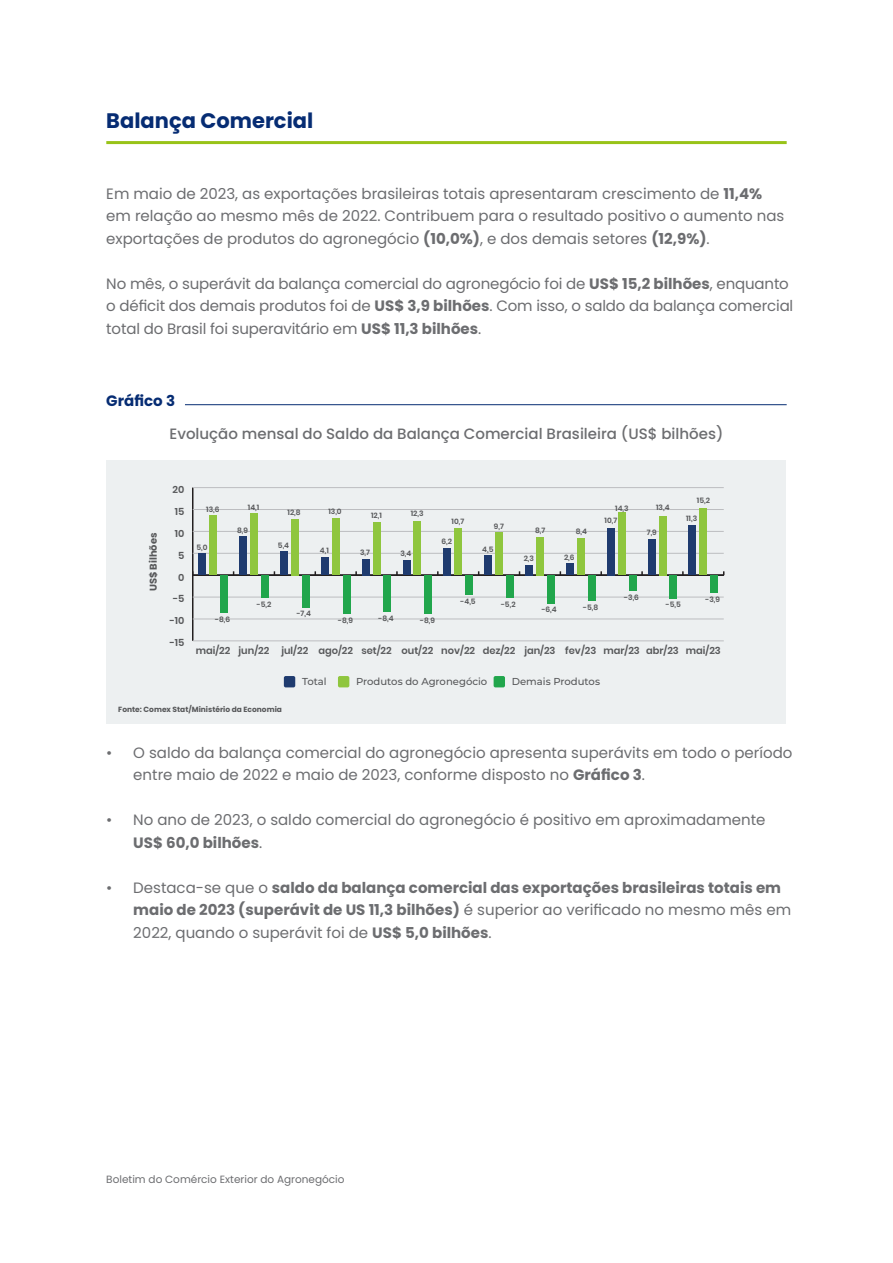
<style>
.page{position:relative;width:893px;height:1263px;background:#fff}
.page>*{position:absolute;margin:0;border:0;box-sizing:border-box;transform-origin:0 0}
.Sub_Tituli{font:700 21px "Poppins";color:#062c73}
.texto{font:15px/22.5px "Poppins";color:#6c6d70}
.t1{font:700 15px/22.5px "Poppins";color:#6c6d70}
.texto-2{font:500 15px "Poppins";color:#6c6d70}
.texto-3{font:700 15px "Poppins";color:#062c73}
.t2{font:10.5px "Poppins";color:#6c6d70}
.t3{font:500 10.05px "Montserrat";color:#57585a}
.t4{font:600 9.9px "Poppins";color:#57585a}
.t5{font:700 9.9px "Poppins";color:#57585a}
.t6{font:600 7.5px "Poppins";color:#57585a}
.t7{font:700 7.5px "Poppins";color:#57585a}
.s1{font-weight:700}
.s2{font-weight:400}
</style>
<div class="page">
<hr style="left:106px;top:141px;width:681px;height:3px;background:#98c318">
<hr style="left:185px;top:404px;width:602px;height:1px;background:#062c73">
<div style="left:106px;top:461px;width:680px;height:263px;background:#edf0f1"></div>
<div style="left:284px;top:676px;width:11px;height:11px;background:#1f3b6f;border-radius:2px"></div>
<div style="left:338px;top:676px;width:11px;height:11px;background:#8fc63e;border-radius:2px"></div>
<div style="left:494px;top:676px;width:11px;height:11px;background:#21a64c;border-radius:2px"></div>
<hr style="left:192px;top:488px;width:1px;height:153px;background:#231f20">
<hr style="left:193px;top:640px;width:531px;height:1px;background:#bcbdc0">
<hr style="left:193px;top:619px;width:531px;height:1px;background:#bcbdc0">
<hr style="left:193px;top:597px;width:531px;height:1px;background:#bcbdc0">
<hr style="left:193px;top:574px;width:531px;height:2px;background:#231f20">
<hr style="left:193px;top:553px;width:531px;height:1px;background:#bcbdc0">
<hr style="left:193px;top:531px;width:531px;height:1px;background:#bcbdc0">
<hr style="left:193px;top:509px;width:531px;height:1px;background:#bcbdc0">
<hr style="left:193px;top:487px;width:531px;height:1px;background:#bcbdc0">
<div style="left:220px;top:575px;width:8px;height:38px;background:#21a64c"></div>
<div style="left:261px;top:575px;width:8px;height:23px;background:#21a64c"></div>
<div style="left:302px;top:575px;width:8px;height:33px;background:#21a64c"></div>
<div style="left:343px;top:575px;width:7px;height:39px;background:#21a64c"></div>
<div style="left:384px;top:575px;width:7px;height:37px;background:#21a64c"></div>
<div style="left:424px;top:575px;width:8px;height:39px;background:#21a64c"></div>
<div style="left:465px;top:575px;width:8px;height:20px;background:#21a64c"></div>
<div style="left:506px;top:575px;width:8px;height:23px;background:#21a64c"></div>
<div style="left:547px;top:575px;width:8px;height:28px;background:#21a64c"></div>
<div style="left:588px;top:575px;width:7px;height:26px;background:#21a64c"></div>
<div style="left:629px;top:575px;width:7px;height:15px;background:#21a64c"></div>
<div style="left:670px;top:575px;width:7px;height:23px;background:#21a64c"></div>
<div style="left:710px;top:575px;width:8px;height:17px;background:#21a64c"></div>
<div style="left:209px;top:516px;width:8px;height:59px;background:#8fc63e"></div>
<div style="left:250px;top:513px;width:8px;height:62px;background:#8fc63e"></div>
<div style="left:291px;top:519px;width:8px;height:56px;background:#8fc63e"></div>
<div style="left:332px;top:518px;width:7px;height:57px;background:#8fc63e"></div>
<div style="left:373px;top:522px;width:7px;height:53px;background:#8fc63e"></div>
<div style="left:414px;top:521px;width:7px;height:54px;background:#8fc63e"></div>
<div style="left:454px;top:528px;width:8px;height:47px;background:#8fc63e"></div>
<div style="left:495px;top:533px;width:8px;height:42px;background:#8fc63e"></div>
<div style="left:536px;top:537px;width:8px;height:38px;background:#8fc63e"></div>
<div style="left:577px;top:538px;width:8px;height:37px;background:#8fc63e"></div>
<div style="left:618px;top:513px;width:7px;height:62px;background:#8fc63e"></div>
<div style="left:659px;top:516px;width:7px;height:59px;background:#8fc63e"></div>
<div style="left:699px;top:509px;width:8px;height:66px;background:#8fc63e"></div>
<div style="left:198px;top:553px;width:8px;height:22px;background:#1f3b6f"></div>
<div style="left:239px;top:536px;width:8px;height:39px;background:#1f3b6f"></div>
<div style="left:280px;top:551px;width:8px;height:24px;background:#1f3b6f"></div>
<div style="left:321px;top:557px;width:8px;height:18px;background:#1f3b6f"></div>
<div style="left:362px;top:559px;width:7px;height:16px;background:#1f3b6f"></div>
<div style="left:403px;top:560px;width:7px;height:15px;background:#1f3b6f"></div>
<div style="left:444px;top:548px;width:7px;height:27px;background:#1f3b6f"></div>
<div style="left:484px;top:555px;width:8px;height:20px;background:#1f3b6f"></div>
<div style="left:525px;top:565px;width:8px;height:10px;background:#1f3b6f"></div>
<div style="left:566px;top:564px;width:8px;height:11px;background:#1f3b6f"></div>
<div style="left:607px;top:528px;width:8px;height:47px;background:#1f3b6f"></div>
<div style="left:648px;top:539px;width:7px;height:36px;background:#1f3b6f"></div>
<div style="left:689px;top:526px;width:7px;height:49px;background:#1f3b6f"></div>
<p class="Sub_Tituli" style="left:106px;top:109px;width:209px">Balança Comercial</p>
<p class="texto" style="left:106px;top:182px;width:679px">Em maio de 2023, as exportações brasileiras totais apresentaram crescimento de <span class="s1">11,4% </span>em relação ao mesmo mês de 2022. Contribuem para o resultado positivo o aumento nas exportações de produtos do agronegócio <span class="s1">(10,0%)</span>, e dos demais setores <span class="s1">(12,9%)</span>.</p>
<p class="texto" style="left:106px;top:272px;width:688px">No mês, o superávit da balança comercial do agronegócio foi de <span class="s1">US$ 15,2 bilhões</span>, enquanto o déficit dos demais produtos foi de <span class="s1">US$ 3,9 bilhões</span>. Com isso, o saldo da balança comercial total do Brasil foi superavitário em <span class="s1">US$ 11,3 bilhões</span>.</p>
<p class="texto-3" style="left:106px;top:392px;width:70px">Gráfico 3</p>
<p class="texto-2" style="left:170px;top:425px;width:555px">Evolução mensal do Saldo da Balança Comercial Brasileira (US$ bilhões)</p>
<p class="t5" style="left:148px;top:591px;width:60px;rotate:-90deg">US$ Bilhões</p>
<p class="t4" style="left:173px;top:484px;width:13px">20</p>
<p class="t4" style="left:175px;top:506px;width:11px">15</p>
<p class="t4" style="left:175px;top:528px;width:11px">10</p>
<p class="t4" style="left:178px;top:549px;width:8px">5</p>
<p class="t4" style="left:178px;top:571px;width:8px">0</p>
<p class="t4" style="left:173px;top:593px;width:13px">-5</p>
<p class="t4" style="left:170px;top:615px;width:16px">-10</p>
<p class="t4" style="left:170px;top:637px;width:16px">-15</p>
<p class="t6" style="left:206px;top:505px;width:15px">13,6</p>
<p class="t6" style="left:248px;top:503px;width:13px">14,1</p>
<p class="t6" style="left:237px;top:526px;width:12px">8,9</p>
<p class="t6" style="left:288px;top:508px;width:15px">12,8</p>
<p class="t6" style="left:328px;top:507px;width:15px">13,0</p>
<p class="t6" style="left:371px;top:511px;width:12px">12,1</p>
<p class="t6" style="left:411px;top:509px;width:14px">12,3</p>
<p class="t6" style="left:451px;top:517px;width:14px">10,7</p>
<p class="t6" style="left:494px;top:522px;width:11px">9,7</p>
<p class="t6" style="left:535px;top:526px;width:12px">8,7</p>
<p class="t6" style="left:576px;top:526px;width:13px">8,4</p>
<p class="t6" style="left:615px;top:504px;width:15px">14,3</p>
<p class="t6" style="left:605px;top:516px;width:14px">10,7</p>
<p class="t6" style="left:656px;top:503px;width:15px">13,4</p>
<p class="t6" style="left:647px;top:527px;width:11px">7,9</p>
<p class="t6" style="left:697px;top:496px;width:15px">15,2</p>
<p class="t6" style="left:686px;top:514px;width:13px">11,3</p>
<p class="t6" style="left:196px;top:543px;width:13px">5,0</p>
<p class="t6" style="left:278px;top:541px;width:13px">5,4</p>
<p class="t6" style="left:320px;top:546px;width:10px">4,1</p>
<p class="t6" style="left:360px;top:548px;width:11px">3,7</p>
<p class="t6" style="left:400px;top:549px;width:12px">3,4</p>
<p class="t6" style="left:442px;top:537px;width:12px">6,2</p>
<p class="t6" style="left:482px;top:545px;width:13px">4,5</p>
<p class="t6" style="left:524px;top:554px;width:12px">2,3</p>
<p class="t6" style="left:564px;top:553px;width:12px">2,6</p>
<p class="t6" style="left:215px;top:614px;width:16px">-8,6</p>
<p class="t6" style="left:257px;top:600px;width:16px">-5,2</p>
<p class="t6" style="left:297px;top:609px;width:16px">-7,4</p>
<p class="t6" style="left:338px;top:616px;width:16px">-8,9</p>
<p class="t6" style="left:379px;top:614px;width:17px">-8,4</p>
<p class="t6" style="left:420px;top:616px;width:16px">-8,9</p>
<p class="t6" style="left:460px;top:597px;width:17px">-4,5</p>
<p class="t6" style="left:501px;top:600px;width:16px">-5,2</p>
<p class="t6" style="left:542px;top:605px;width:17px">-6,4</p>
<p class="t6" style="left:583px;top:603px;width:17px">-5,8</p>
<p class="t6" style="left:624px;top:593px;width:16px">-3,6</p>
<p class="t6" style="left:666px;top:600px;width:17px">-5,5</p>
<p class="t6" style="left:706px;top:595px;width:16px">-3,9</p>
<p class="t4" style="left:196px;top:645px;width:526px">mai/22 jun/22 jul/22 ago/22 set/22 out/22 nov/22 dez/22 jan/23 fev/23 mar/23 abr/23 mai/23</p>
<p class="t3" style="left:302px;top:675px;width:26px">Total</p>
<p class="t3" style="left:356px;top:675px;width:133px">Produtos do Agronegócio</p>
<p class="t3" style="left:512px;top:675px;width:90px">Demais Produtos</p>
<p class="t7" style="left:118px;top:705px;width:165px">Fonte: Comex Stat/Ministério da Economia</p>
<p class="texto" style="left:133px;top:741px;width:661px;text-indent:-27px">• O saldo da balança comercial do agronegócio apresenta superávits em todo o período entre maio de 2022 e maio de 2023, conforme disposto no <span class="s1">Gráfico 3</span>.</p>
<p class="texto" style="left:133px;top:809px;width:634px;text-indent:-27px">• No ano de 2023, o saldo comercial do agronegócio é positivo em aproximadamente<br><span class="s1">US$ 60,0 bilhões</span>.</p>
<p class="t1" style="left:133px;top:876px;width:659px;text-indent:-27px"><span class="s2">• Destaca-se que o</span> saldo da balança comercial das exportações brasileiras totais em maio de 2023 (superávit de US 11,3 bilhões) <span class="s2">é superior ao verificado no mesmo mês em<br>2022, quando o superávit foi de</span> US$ 5,0 bilhões<span class="s2">.</span></p>
<p class="t2" style="left:106px;top:1173px;width:240px">Boletim do Comércio Exterior do Agronegócio</p>
</div>
